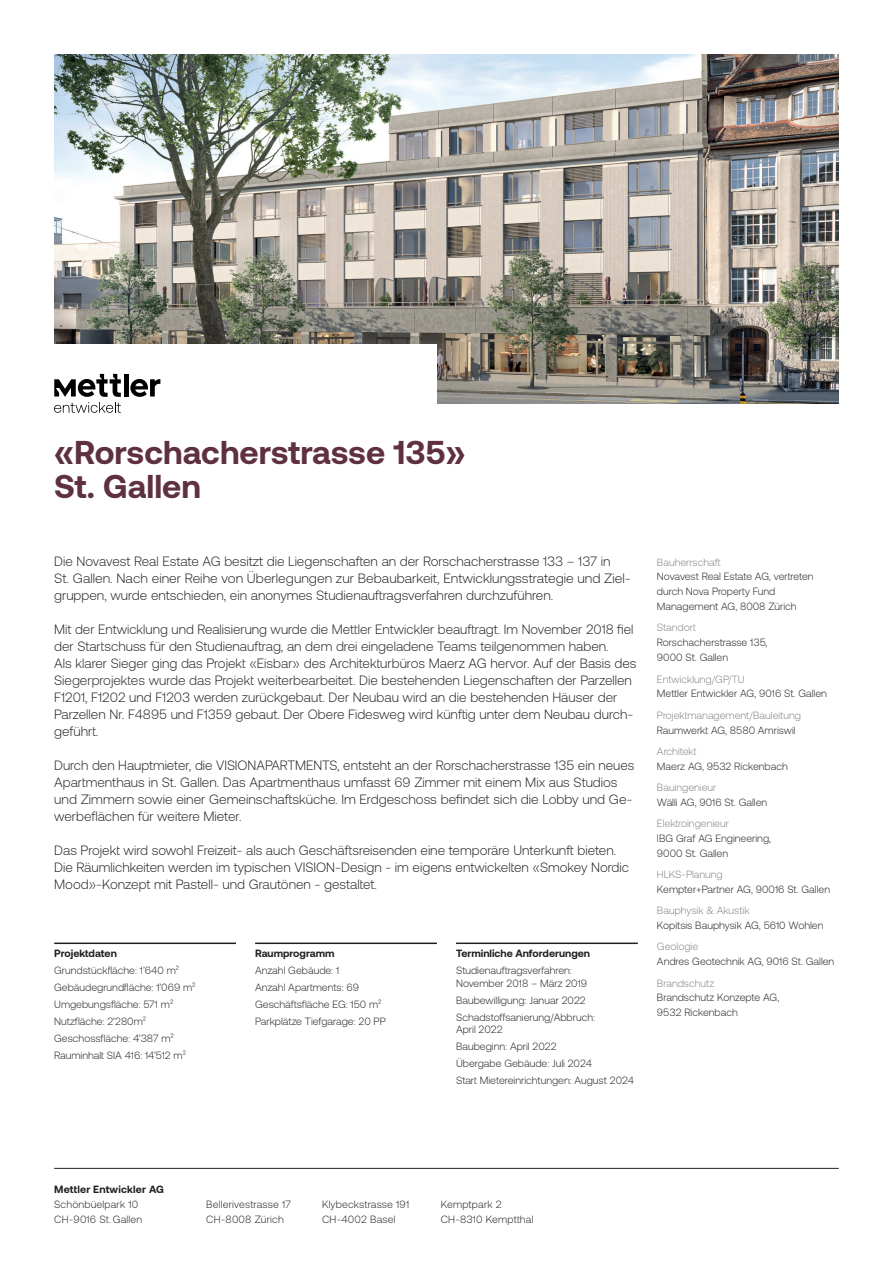
<style>
.page{position:relative;width:893px;height:1263px;background:#fff}
.page>*{position:absolute;margin:0;border:0;box-sizing:border-box;transform-origin:0 0}
.t1{font:700 33px/34px "Aeonik";color:#5f303f}
.t2{font:300 13.5px/17px "Aeonik";color:#231f20}
.t3{font:300 10.5px/17px "Aeonik";color:#231f20}
.t4{font:300 10.5px "Aeonik";color:#808285}
.t5{font:700 10.5px "Aeonik";color:#231f20}
</style>
<div class="page">
<hr style="left:54px;top:942px;width:182px;height:2px;background:#231f20">
<hr style="left:255px;top:942px;width:182px;height:2px;background:#231f20">
<hr style="left:456px;top:942px;width:182px;height:2px;background:#231f20">
<hr style="left:54px;top:1168px;width:785px;height:1px;background:#231f20">
<img style="left:54px;top:54px;width:785px;height:350px">
<div style="left:0;top:344px;width:437px;height:322px;background:#fff"></div>
<hr style="left:124px;top:374px;width:4px;height:22px;background:#000001">
<svg style="left:54px;top:374px;width:67px;height:39px"></svg>
<svg style="left:130px;top:379px;width:30px;height:18px"></svg>
<h1 class="t1" style="left:54px;top:435px;width:413px">«Rorschacherstrasse 135»<br>St. Gallen</h1>
<p class="t2" style="left:54px;top:552px;width:578px">Die Novavest Real Estate AG besitzt die Liegenschaften an der Rorschacherstrasse 133 – 137 in<br>St. Gallen. Nach einer Reihe von Überlegungen zur Bebaubarkeit, Entwicklungsstrategie und Ziel&shy;gruppen, wurde entschieden, ein anonymes Studienauftragsverfahren durchzuführen.</p>
<p class="t2" style="left:54px;top:620px;width:584px">Mit der Entwicklung und Realisierung wurde die Mettler Entwickler beauftragt. Im November 2018 fiel der Startschuss für den Studienauftrag, an dem drei eingeladene Teams teilgenommen haben.<br>Als klarer Sieger ging das Projekt «Eisbar» des Architekturbüros Maerz AG hervor. Auf der Basis des Siegerprojektes wurde das Projekt weiterbearbeitet. Die bestehenden Liegenschaften der Parzellen F1201, F1202 und F1203 werden zurückgebaut. Der Neubau wird an die bestehenden Häuser der Parzellen Nr. F4895 und F1359 gebaut. Der Obere Fidesweg wird künftig unter dem Neubau durch&shy;geführt.</p>
<p class="t2" style="left:54px;top:756px;width:582px">Durch den Hauptmieter, die VISIONAPARTMENTS, entsteht an der Rorschacherstrasse 135 ein neues Apartmenthaus in St. Gallen. Das Apartmenthaus umfasst 69 Zimmer mit einem Mix aus Studios und Zimmern sowie einer Gemeinschaftsküche. Im Erdgeschoss befindet sich die Lobby und Ge&shy;werbeflächen für weitere Mieter.</p>
<p class="t2" style="left:54px;top:842px;width:576px">Das Projekt wird sowohl Freizeit- als auch Geschäftsreisenden eine temporäre Unterkunft bieten.<br>Die Räumlichkeiten werden im typischen VISION-Design - im eigens entwickelten «Smokey Nordic<br>Mood»-Konzept mit Pastell- und Grautönen - gestaltet.</p>
<p class="t5" style="left:54px;top:947px;width:64px">Projektdaten</p>
<p class="t3" style="left:54px;top:962px;width:143px">Grundstückfläche: 1’640 m²<br>Gebäudegrundfläche: 1’069 m²<br>Umgebungsfläche: 571 m²<br>Nutzfläche: 2’280m²<br>Geschossfläche: 4’387 m²<br>Rauminhalt SIA 416: 14’512 m²</p>
<p class="t5" style="left:255px;top:947px;width:81px">Raumprogramm</p>
<p class="t3" style="left:255px;top:962px;width:132px">Anzahl Gebäude: 1<br>Anzahl Apartments: 69<br>Geschäftsfläche EG: 150 m²<br>Parkplätze Tiefgarage: 20 PP</p>
<p class="t5" style="left:456px;top:947px;width:136px">Terminliche Anforderungen</p>
<p class="t3" style="left:456px;top:964px;width:133px;line-height:12.8px">Studienauftragsverfahren:<br>November 2018 – März 2019</p>
<p class="t3" style="left:456px;top:991px;width:141px">Baubewilligung: Januar 2022<br>Schadstoffsanierung/Abbruch:</p>
<p class="t3" style="left:456px;top:1021px;width:179px">April 2022<br>Baubeginn: April 2022<br>Übergabe Gebäude: Juli 2024<br>Start Mietereinrichtungen: August 2024</p>
<p class="t4" style="left:657px;top:556px;width:65px">Bauherrschaft</p>
<p class="t3" style="left:657px;top:569px;width:158px;line-height:14.9px">Novavest Real Estate AG, vertreten durch Nova Property Fund<br>Management AG, 8008 Zürich</p>
<p class="t4" style="left:657px;top:622px;width:40px">Standort</p>
<p class="t3" style="left:657px;top:635px;width:112px;line-height:14.9px">Rorschacherstrasse 135,<br>9000 St. Gallen</p>
<p class="t4" style="left:657px;top:673px;width:89px">Entwicklung/GP/TU</p>
<p class="t3" style="left:657px;top:685px;width:171px">Mettler Entwickler AG, 9016 St. Gallen</p>
<p class="t4" style="left:657px;top:709px;width:145px">Projektmanagement/Bauleitung</p>
<p class="t3" style="left:657px;top:721px;width:140px">Raumwerkt AG, 8580 Amriswil</p>
<p class="t4" style="left:657px;top:745px;width:41px">Architekt</p>
<p class="t3" style="left:657px;top:757px;width:132px">Maerz AG, 9532 Rickenbach</p>
<p class="t4" style="left:657px;top:781px;width:61px">Bauingenieur</p>
<p class="t3" style="left:657px;top:794px;width:112px">Wälli AG, 9016 St. Gallen</p>
<p class="t4" style="left:657px;top:818px;width:74px">Elektroingenieur</p>
<p class="t3" style="left:657px;top:831px;width:116px;line-height:14.9px">IBG Graf AG Engineering,<br>9000 St. Gallen</p>
<p class="t4" style="left:657px;top:869px;width:67px">HLKS-Planung</p>
<p class="t3" style="left:657px;top:881px;width:175px">Kempter+Partner AG, 90016 St. Gallen</p>
<p class="t4" style="left:657px;top:905px;width:94px">Bauphysik &amp; Akustik</p>
<p class="t3" style="left:657px;top:917px;width:168px">Kopitsis Bauphysik AG, 5610 Wohlen</p>
<p class="t4" style="left:657px;top:941px;width:43px">Geologie</p>
<p class="t3" style="left:657px;top:953px;width:179px">Andres Geotechnik AG, 9016 St. Gallen</p>
<p class="t4" style="left:657px;top:977px;width:59px">Brandschutz</p>
<p class="t3" style="left:657px;top:990px;width:124px;line-height:14.9px">Brandschutz Konzepte AG,<br>9532 Rickenbach</p>
<p class="t5" style="left:54px;top:1183px;width:111px">Mettler Entwickler AG</p>
<p class="t3" style="left:54px;top:1197px;width:89px;line-height:14.9px">Schönbüelpark 10<br>CH-9016 St. Gallen</p>
<p class="t3" style="left:206px;top:1197px;width:86px;line-height:14.9px">Bellerivestrasse 17<br>CH-8008 Zürich</p>
<p class="t3" style="left:322px;top:1197px;width:89px;line-height:14.9px">Klybeckstrasse 191<br>CH-4002 Basel</p>
<p class="t3" style="left:441px;top:1197px;width:94px;line-height:14.9px">Kemptpark 2<br>CH-8310 Kemptthal</p>
</div>
